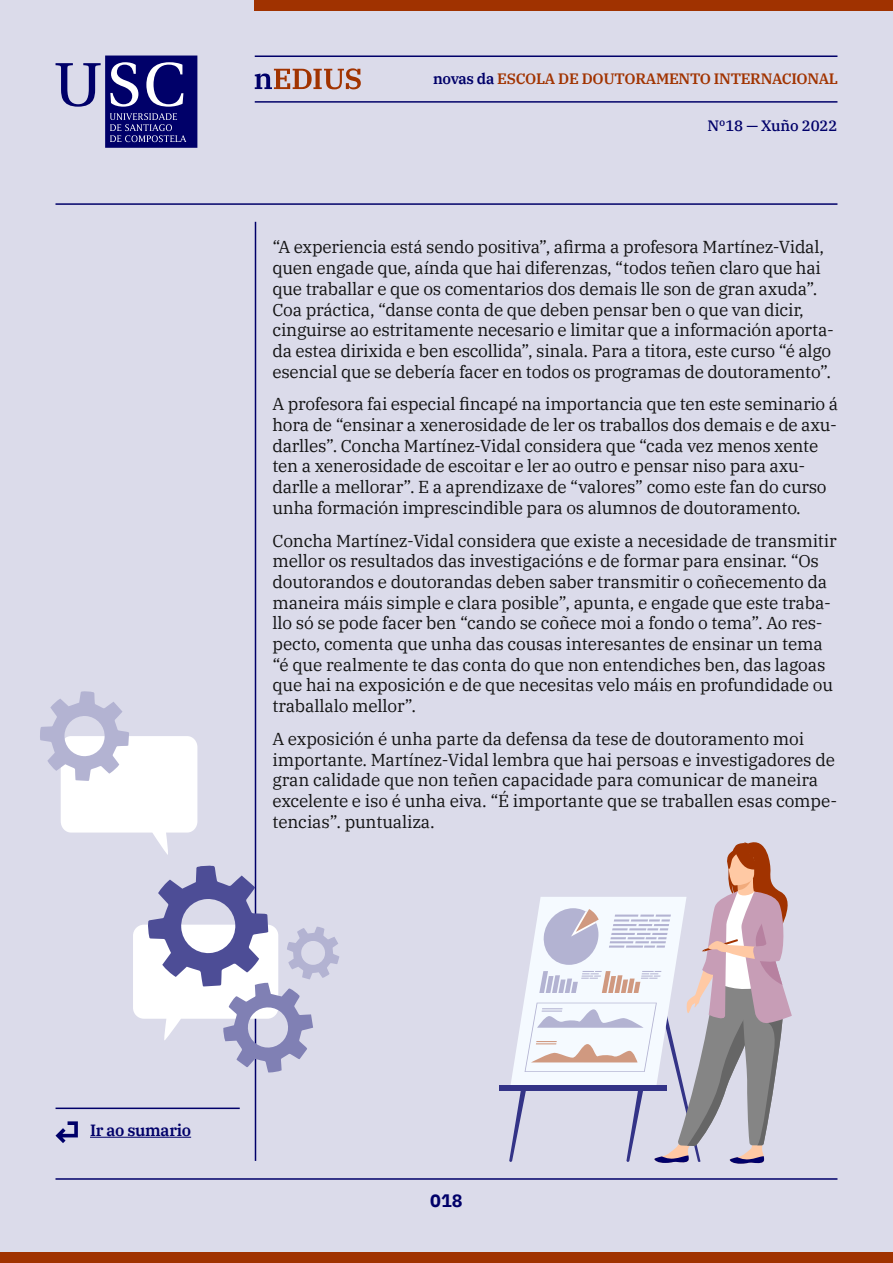
<style>
.page{position:relative;width:893px;height:1263px;background:#dbdbea}
.page>*{position:absolute;margin:0;border:0;box-sizing:border-box;transform-origin:0 0}
.t1{font:700 18px "IBM Plex Sans";color:#000069}
.t2{font:17.25px/20.7px "IBM Plex Serif";letter-spacing:-.015em;color:#121212}
.t3{font:600 16.2px "IBM Plex Serif";letter-spacing:-.02em;color:#000069}
.t4{font:600 15px "IBM Plex Serif";letter-spacing:-.02em;color:#a13300}
.t5{font:500 15px "IBM Plex Serif";letter-spacing:-.01em;color:#000069}
.s1{color:#000069}
</style>
<div class="page">
<svg style="left:56px;top:56px;width:141px;height:92px"></svg>
<hr style="left:255px;top:56px;width:582px;height:1px;background:#000069">
<hr style="left:255px;top:101px;width:582px;height:2px;background:#000069">
<div style="left:255px;top:0;width:638px;height:10px;background:#a03200"></div>
<div style="left:0;top:1252px;width:893px;height:11px;background:#a03200"></div>
<hr style="left:56px;top:1178px;width:781px;height:2px;background:#000069">
<svg style="left:255px;top:68px;width:106px;height:21px"></svg>
<hr style="left:255px;top:222px;width:1px;height:939px;background:#000069">
<hr style="left:56px;top:203px;width:781px;height:2px;background:#000069">
<hr style="left:90px;top:1137px;width:101px;height:1px;background:#000069">
<hr style="left:56px;top:1107px;width:184px;height:2px;background:#000069">
<svg style="left:56px;top:1121px;width:22px;height:22px"></svg>
<div style="left:500px;top:1085px;width:167px;height:5px;background:#333387"></div>
<svg style="left:509px;top:842px;width:283px;height:322px"></svg>
<svg style="left:133px;top:866px;width:206px;height:207px"></svg>
<svg style="left:40px;top:691px;width:157px;height:164px"></svg>
<p class="t4" style="left:433px;top:67px;width:407px"><span class="s1">novas da</span> ESCOLA DE DOUTORAMENTO INTERNACIONAL</p>
<p class="t5" style="left:708px;top:114px;width:131px">Nº18 — Xuño 2022</p>
<p class="t2" style="left:272px;top:235px;width:563px">“A experiencia está sendo positiva”, afirma a profesora Martínez-Vidal, quen engade que, aínda que hai diferenzas, “todos teñen claro que hai que traballar e que os comentarios dos demais lle son de gran axuda”.<br>Coa práctica, “danse conta de que deben pensar ben o que van dicir, cinguirse ao estritamente necesario e limitar que a información aporta&shy;da estea dirixida e ben escollida”, sinala. Para a titora, este curso “é algo esencial que se debería facer en todos os programas de doutoramento”.</p>
<p class="t2" style="left:272px;top:392px;width:567px">A profesora fai especial fincapé na importancia que ten este seminario á hora de “ensinar a xenerosidade de ler os traballos dos demais e de axu&shy;darlles”. Concha Martínez-Vidal considera que “cada vez menos xente ten a xenerosidade de escoitar e ler ao outro e pensar niso para axu&shy;darlle a mellorar”. E a aprendizaxe de “valores” como este fan do curso unha formación imprescindible para os alumnos de doutoramento.</p>
<p class="t2" style="left:272px;top:529px;width:566px">Concha Martínez-Vidal considera que existe a necesidade de transmitir mellor os resultados das investigacións e de formar para ensinar. “Os doutorandos e doutorandas deben saber transmitir o coñecemento da maneira máis simple e clara posible”, apunta, e engade que este traba&shy;llo só se pode facer ben “cando se coñece moi a fondo o tema”. Ao res&shy;pecto, comenta que unha das cousas interesantes de ensinar un tema “é que realmente te das conta do que non entendiches ben, das lagoas que hai na exposición e de que necesitas velo máis en profundidade ou traballalo mellor”.</p>
<p class="t2" style="left:272px;top:727px;width:566px">A exposición é unha parte da defensa da tese de doutoramento moi importante. Martínez-Vidal lembra que hai persoas e investigadores de gran calidade que non teñen capacidade para comunicar de maneira excelente e iso é unha eiva. “É importante que se traballen esas compe&shy;tencias”. puntualiza.</p>
<p class="t3" style="left:90px;top:1118px;width:103px">Ir ao sumario</p>
<p class="t1" style="left:430px;top:1186px;width:34px">018</p>
</div>
